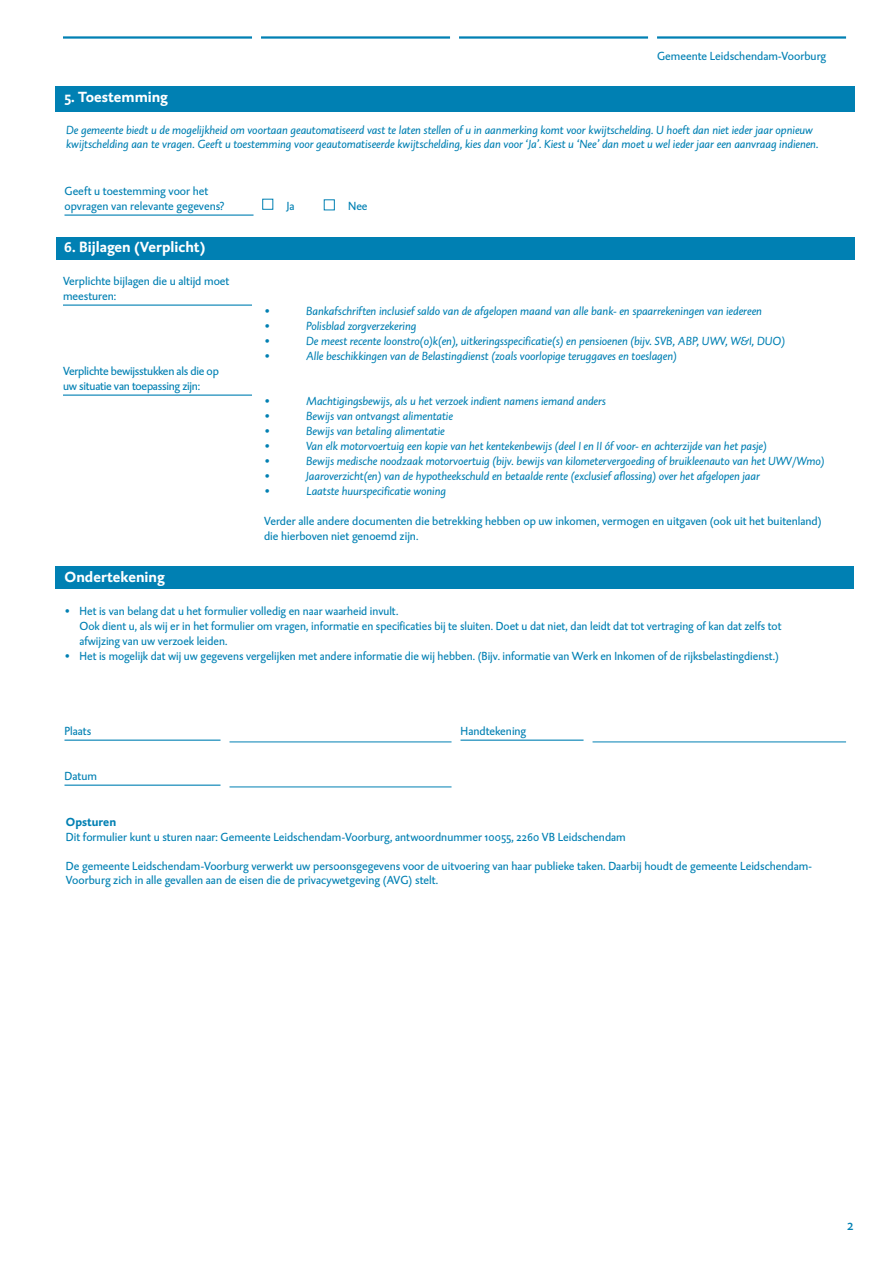
<style>
.page{position:relative;width:893px;height:1263px;background:#fff}
.page>*{position:absolute;margin:0;border:0;box-sizing:border-box;transform-origin:0 0}
.t1{font:700 15px "DTL Caspari ST";color:#fff}
.t2{font:15px "DTL Caspari ST";color:#0080b3}
.t3{font:italic 12px/14.4px "DTL Caspari ST";letter-spacing:-.005em;color:#0080b3}
.t4{font:12px/15px "DTL Caspari ST";color:#0080b3}
.t5{font:12px/15px "DTL Caspari ST";letter-spacing:-.02em;color:#0080b3}
.t6{font:700 12px "DTL Caspari ST";color:#0080b3}
</style>
<div class="page">
<hr style="left:63px;top:36px;width:189px;height:3px;background:#0080b3">
<hr style="left:261px;top:36px;width:189px;height:3px;background:#0080b3">
<hr style="left:459px;top:36px;width:189px;height:3px;background:#0080b3">
<hr style="left:657px;top:36px;width:189px;height:3px;background:#0080b3">
<div style="left:55px;top:567px;width:799px;height:22px;background:#0080b3"></div>
<hr style="left:64px;top:740px;width:156px;height:1px;background:#0080b3">
<hr style="left:64px;top:785px;width:156px;height:1px;background:#0080b3">
<hr style="left:460px;top:740px;width:123px;height:1px;background:#0080b3">
<hr style="left:230px;top:787px;width:222px;height:1px;background:#0080b3">
<hr style="left:230px;top:742px;width:222px;height:1px;background:#0080b3">
<hr style="left:592px;top:742px;width:254px;height:1px;background:#0080b3">
<hr style="left:63px;top:305px;width:189px;height:1px;background:#0080b3">
<hr style="left:63px;top:395px;width:189px;height:1px;background:#0080b3">
<div style="left:56px;top:237px;width:798px;height:23px;background:#0080b3"></div>
<div style="left:56px;top:86px;width:799px;height:26px;background:#0080b3"></div>
<hr style="left:64px;top:215px;width:190px;height:1px;background:#0080b3">
<div style="left:262px;top:199px;width:11px;height:10px;border:1px solid #0080b3"></div>
<p class="t1" style="left:64px;top:88px;width:105px">5. Toestemming</p>
<p class="t4" style="left:657px;top:48px;width:171px">Gemeente Leidschendam-Voorburg</p>
<p class="t3" style="left:66px;top:122px;width:754px">De gemeente biedt u de mogelijkheid om voortaan geautomatiseerd vast te laten stellen of u in aanmerking komt voor kwijtschelding. U hoeft dan niet ieder jaar opnieuw kwijtschelding aan te vragen. Geeft u toestemming voor geautomatiseerde kwijtschelding, kies dan voor ‘Ja’. Kiest u ‘Nee’ dan moet u wel ieder jaar een aanvraag indienen.</p>
<p class="t4" style="left:64px;top:183px;width:161px">Geeft u toestemming voor het opvragen van relevante gegevens?</p>
<p class="t1" style="left:64px;top:238px;width:143px">6. Bijlagen (Verplicht)</p>
<p class="t4" style="left:63px;top:273px;width:168px">Verplichte bijlagen die u altijd moet meesturen:</p>
<p class="t5" style="left:63px;top:363px;width:157px">Verplichte bewijsstukken als die op uw situatie van toepassing zijn:</p>
<p class="t1" style="left:64px;top:568px;width:102px">Ondertekening</p>
<p class="t4" style="left:286px;top:198px;width:10px">Ja</p>
<p class="t4" style="left:348px;top:198px;width:21px">Nee</p>
<p class="t3" style="left:264px;top:304px;width:7px">•</p>
<p class="t3" style="left:306px;top:304px;width:457px">Bankafschriften inclusief saldo van de afgelopen maand van alle bank- en spaarrekeningen van iedereen</p>
<p class="t3" style="left:264px;top:319px;width:7px">•</p>
<p class="t3" style="left:306px;top:319px;width:112px">Polisblad zorgverzekering</p>
<p class="t3" style="left:264px;top:334px;width:7px">•</p>
<p class="t3" style="left:306px;top:334px;width:481px">De meest recente loonstro(o)k(en), uitkeringsspecificatie(s) en pensioenen (bijv. SVB, ABP, UWV, W&amp;I, DUO)</p>
<p class="t3" style="left:264px;top:349px;width:7px">•</p>
<p class="t3" style="left:306px;top:349px;width:372px">Alle beschikkingen van de Belastingdienst (zoals voorlopige teruggaves en toeslagen)</p>
<p class="t3" style="left:264px;top:394px;width:7px">•</p>
<p class="t3" style="left:306px;top:394px;width:301px">Machtigingsbewijs, als u het verzoek indient namens iemand anders</p>
<p class="t3" style="left:264px;top:409px;width:7px">•</p>
<p class="t3" style="left:306px;top:409px;width:148px">Bewijs van ontvangst alimentatie</p>
<p class="t3" style="left:264px;top:424px;width:7px">•</p>
<p class="t3" style="left:306px;top:424px;width:140px">Bewijs van betaling alimentatie</p>
<p class="t3" style="left:264px;top:439px;width:7px">•</p>
<p class="t3" style="left:306px;top:439px;width:462px">Van elk motorvoertuig een kopie van het kentekenbewijs (deel I en II óf voor- en achterzijde van het pasje)</p>
<p class="t3" style="left:264px;top:454px;width:7px">•</p>
<p class="t3" style="left:306px;top:454px;width:520px">Bewijs medische noodzaak motorvoertuig (bijv. bewijs van kilometervergoeding of bruikleenauto van het UWV/Wmo)</p>
<p class="t3" style="left:264px;top:469px;width:7px">•</p>
<p class="t3" style="left:306px;top:469px;width:455px">Jaaroverzicht(en) van de hypotheekschuld en betaalde rente (exclusief aflossing) over het afgelopen jaar</p>
<p class="t3" style="left:264px;top:484px;width:7px">•</p>
<p class="t3" style="left:306px;top:484px;width:142px">Laatste huurspecificatie woning</p>
<p class="t4" style="left:264px;top:513px;width:559px">Verder alle andere documenten die betrekking hebben op uw inkomen, vermogen en uitgaven (ook uit het buitenland) die hierboven niet genoemd zijn.</p>
<p class="t4" style="left:80px;top:603px;width:703px;text-indent:-15px">• Het is van belang dat u het formulier volledig en naar waarheid invult.<br>Ook dient u, als wij er in het formulier om vragen, informatie en specificaties bij te sluiten. Doet u dat niet, dan leidt dat tot vertraging of kan dat zelfs tot afwijzing van uw verzoek leiden.</p>
<p class="t4" style="left:65px;top:648px;width:716px">• Het is mogelijk dat wij uw gegevens vergelijken met andere informatie die wij hebben. (Bijv. informatie van Werk en Inkomen of de rijksbelastingdienst.)</p>
<p class="t4" style="left:65px;top:723px;width:28px">Plaats</p>
<p class="t4" style="left:65px;top:768px;width:34px">Datum</p>
<p class="t4" style="left:460px;top:723px;width:67px">Handtekening</p>
<p class="t6" style="left:66px;top:815px;width:52px">Opsturen</p>
<p class="t4" style="left:66px;top:829px;width:561px">Dit formulier kunt u sturen naar: Gemeente Leidschendam-Voorburg, antwoordnummer 10055, 2260 VB Leidschendam</p>
<p class="t4" style="left:66px;top:858px;width:748px;line-height:14.4px">De gemeente Leidschendam-Voorburg verwerkt uw persoonsgegevens voor de uitvoering van haar publieke taken. Daarbij houdt de gemeente Leidschendam-<br>Voorburg zich in alle gevallen aan de eisen die de privacywetgeving (AVG) stelt.</p>
<p class="t2" style="left:847px;top:1216px;width:8px">2</p>
</div>
